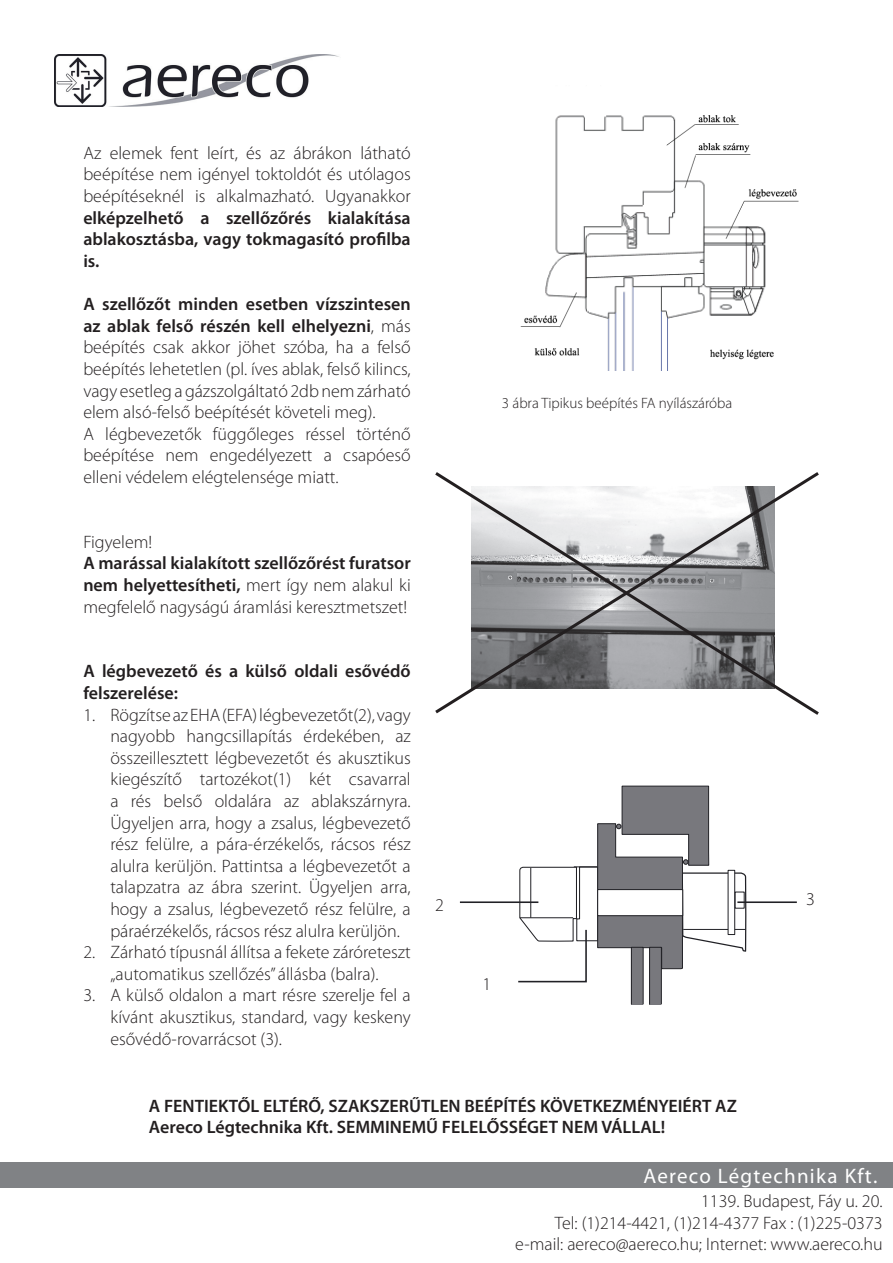
<style>
.page{position:relative;width:893px;height:1263px;background:#fff}
.page>*{position:absolute;margin:0;border:0;box-sizing:border-box;transform-origin:0 0}
.t1{font:21px "Myriad Pro";letter-spacing:.06em;color:#fff}
.t2{font:300 18px/21.6px "Myriad Pro";color:#231f20;text-align:justify}
.t3{font:600 18px/21.6px "Myriad Pro";color:#231f20;text-align:justify}
.t4{font:300 15px "Myriad Pro";color:#231f20}
.s1{font-weight:600}
.s2{font-weight:300}
</style>
<div class="page">
<img style="left:54px;top:54px;width:285px;height:52px">
<div style="left:0;top:1162px;width:893px;height:26px;background:#808285"></div>
<svg style="left:435px;top:472px;width:384px;height:243px"></svg>
<img style="left:520px;top:115px;width:279px;height:255px">
<div style="left:631px;top:947px;width:12px;height:57px;background:#78787d"></div>
<div style="left:631px;top:947px;width:12px;height:58px;border:1px solid #212126"></div>
<div style="left:650px;top:947px;width:11px;height:57px;background:#78787d"></div>
<div style="left:649px;top:947px;width:13px;height:58px;border:1px solid #212126"></div>
<svg style="left:459px;top:786px;width:338px;height:197px"></svg>
<p class="t2" style="left:83px;top:142px;width:329px">Az elemek fent leírt, és az ábrákon látható beépítése nem igényel toktoldót és utólagos beépítéseknél is alkalmazható. Ugyanakkor <span class="s1">elképzelhető a szellőzőrés kialakítása ablakosztásba, vagy tokmagasító profilba is.</span></p>
<p class="t2" style="left:83px;top:294px;width:329px"><span class="s1">A szellőzőt minden esetben vízszintesen az ablak felső részén kell elhelyezni</span>, más beépítés csak akkor jöhet szóba, ha a felső beépítés lehetetlen (pl. íves ablak, felső kilincs, vagy esetleg a gázszolgáltató 2db nem zárható elem alsó-felső beépítését követeli meg).</p>
<p class="t2" style="left:83px;top:423px;width:329px">A légbevezetők függőleges réssel történő beépítése nem engedélyezett a csapóeső elleni védelem elégtelensége miatt.</p>
<p class="t2" style="left:83px;top:531px;width:70px">Figyelem!</p>
<p class="t3" style="left:83px;top:552px;width:329px">A marással kialakított szellőzőrést furatsor nem helyettesítheti, <span class="s2">mert így nem alakul ki megfelelő nagyságú áramlási keresztmetszet!</span></p>
<p class="t3" style="left:83px;top:660px;width:329px">A légbevezető és a külső oldali esővédő felszerelése:</p>
<p class="t2" style="left:110px;top:704px;width:302px;text-indent:-27px">1. Rögzítse az EHA (EFA) légbevezetőt(2), vagy nagyobb hangcsillapítás érdekében, az összeillesztett légbevezetőt és akusztikus kiegészítő tartozékot(1) két csavarral a rés belső oldalára az ablakszárnyra.<br>Ügyeljen arra, hogy a zsalus, légbevezető rész felülre, a pára-érzékelős, rácsos rész alulra kerüljön. Pattintsa a légbevezetőt a talapzatra az ábra szerint. Ügyeljen arra, hogy a zsalus, légbevezető rész felülre, a páraérzékelős, rácsos rész alulra kerüljön.</p>
<p class="t2" style="left:83px;top:942px;width:329px;text-align:center">2. Zárható típusnál állítsa a fekete záróreteszt „automatikus szellőzés” állásba (balra).</p>
<p class="t2" style="left:110px;top:985px;width:302px;text-indent:-27px">3. A külső oldalon a mart résre szerelje fel a kívánt akusztikus, standard, vagy keskeny esővédő-rovarrácsot (3).</p>
<p class="t2" style="left:435px;top:894px;width:10px">2</p>
<p class="t4" style="left:502px;top:395px;width:232px">3 ábra Tipikus beépítés FA nyílászáróba</p>
<p class="t2" style="left:482px;top:974px;width:10px">1</p>
<p class="t3" style="left:149px;top:1094px;width:590px">A FENTIEKTŐL ELTÉRŐ, SZAKSZERŰTLEN BEÉPÍTÉS KÖVETKEZMÉNYEIÉRT AZ</p>
<p class="t3" style="left:149px;top:1116px;width:518px">Aereco Légtechnika Kft. SEMMINEMŰ FELELŐSSÉGET NEM VÁLLAL!</p>
<p class="t2" style="left:806px;top:889px;width:10px">3</p>
<p class="t1" style="left:643px;top:1162px;width:235px">Aereco Légtechnika Kft.</p>
<p class="t2" style="left:701px;top:1190px;width:183px">1139. Budapest, Fáy u. 20.</p>
<p class="t2" style="left:555px;top:1212px;width:329px">Tel: (1)214-4421, (1)214-4377 Fax : (1)225-0373</p>
<p class="t2" style="left:515px;top:1234px;width:369px">e-mail: aereco@aereco.hu; Internet: www.aereco.hu</p>
</div>
